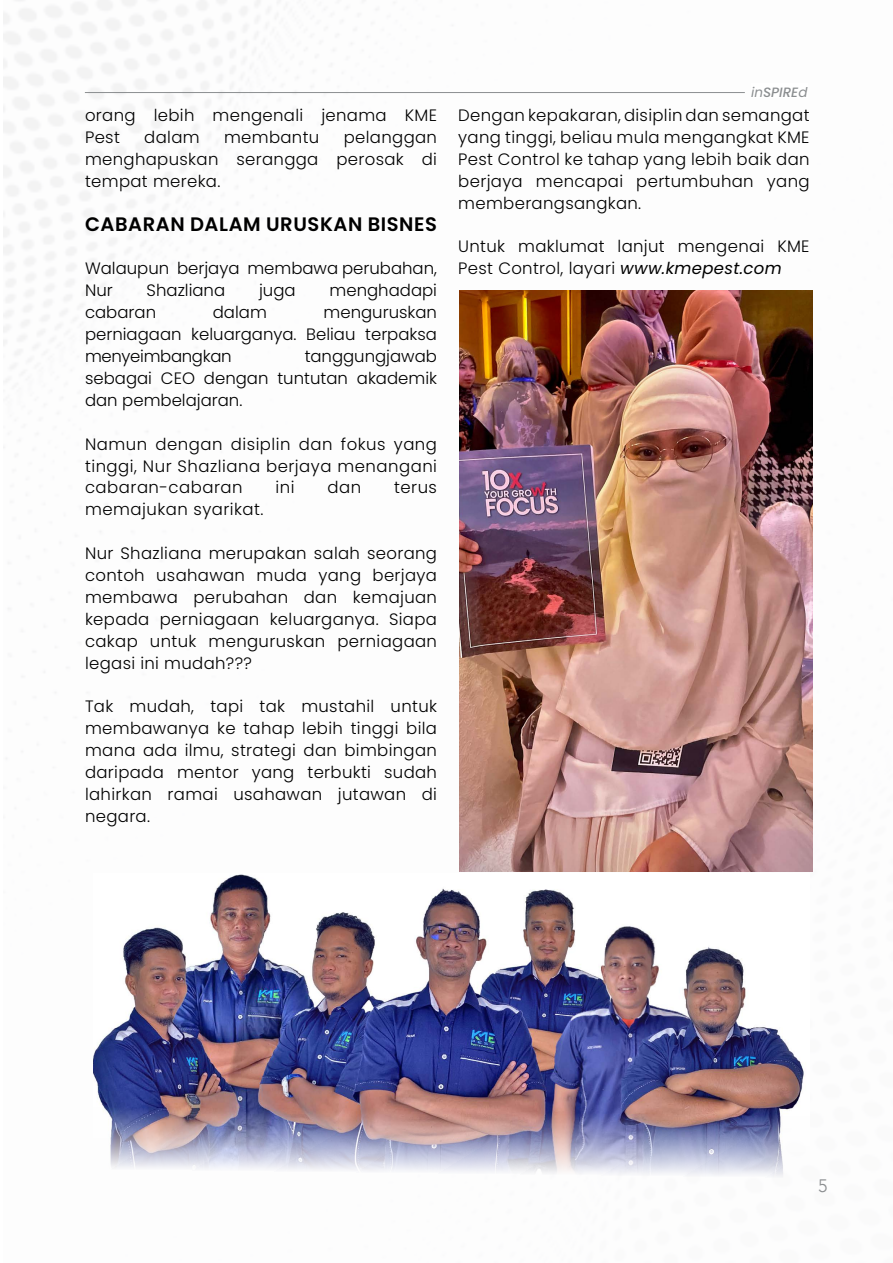
<style>
.page{position:relative;width:893px;height:1263px;background:#fff}
.page>*{position:absolute;margin:0;border:0;box-sizing:border-box;transform-origin:0 0}
.t1{font:600 19.5px "Poppins";letter-spacing:.03em;color:#000}
.t2{font:300 18px "Avenir";color:#8b8e90}
.t3{font:300 16.5px/21.9px "Poppins";letter-spacing:.02em;color:#000;text-align:justify}
.t4{font:300 16.5px/21.9px "Poppins";color:#000}
.t5{font:italic 500 13.5px "Poppins";color:#8b8e90}
.s1{font-weight:400}
.s2{font-weight:400;font-style:italic}
</style>
<div class="page">
<img style="left:4px;top:0;width:809px;height:872px">
<hr style="left:85px;top:92px;width:660px;height:1px;background:#8b8e90">
<img style="left:93px;top:874px;width:711px;height:303px">
<div style="left:751px;top:83px;width:56px;height:14px;background:#fff"></div>
<img style="left:459px;top:290px;width:353px;height:582px">
<p class="t3" style="left:85px;top:104px;width:353px">orang lebih mengenali jenama KME<br>Pest</p>
<p class="t3" style="left:85px;top:126px;width:353px;text-indent:259px">pelanggan menghapuskan serangga perosak di tempat mereka.</p>
<p class="t1" style="left:85px;top:212px;width:353px">CABARAN DALAM URUSKAN BISNES</p>
<p class="t4" style="left:85px;top:258px;width:353px">Walaupun berjaya membawa perubahan,<br>Nur</p>
<p class="t3" style="left:144px;top:126px;width:57px">dalam</p>
<p class="t3" style="left:224px;top:126px;width:97px">membantu</p>
<p class="t4" style="left:147px;top:280px;width:80px">Shazliana</p>
<p class="t3" style="left:259px;top:280px;width:38px">juga</p>
<p class="t4" style="left:330px;top:280px;width:109px">menghadapi</p>
<p class="t4" style="left:85px;top:302px;width:73px">cabaran</p>
<p class="t3" style="left:213px;top:302px;width:56px">dalam</p>
<p class="t3" style="left:85px;top:302px;width:353px;text-indent:238px">menguruskan perniagaan keluarganya. Beliau terpaksa menyeimbangkan</p>
<p class="t3" style="left:85px;top:345px;width:353px;text-indent:220px">tanggungjawab sebagai CEO dengan tuntutan akademik dan pembelajaran.</p>
<p class="t3" style="left:85px;top:433px;width:353px">Namun dengan disiplin dan fokus yang tinggi, Nur Shazliana berjaya menangani cabaran-cabaran</p>
<p class="t3" style="left:276px;top:477px;width:20px">ini</p>
<p class="t3" style="left:327px;top:477px;width:35px">dan</p>
<p class="t3" style="left:394px;top:477px;width:44px">terus</p>
<p class="t3" style="left:85px;top:499px;width:180px">memajukan syarikat.</p>
<p class="t3" style="left:85px;top:542px;width:353px">Nur Shazliana merupakan salah seorang contoh usahawan muda yang berjaya membawa perubahan dan kemajuan kepada perniagaan keluarganya. Siapa cakap untuk menguruskan perniagaan legasi ini mudah???</p>
<p class="t3" style="left:85px;top:696px;width:354px">Tak mudah, tapi tak mustahil untuk membawanya ke tahap lebih tinggi bila mana ada ilmu, strategi dan bimbingan daripada mentor yang terbukti sudah lahirkan ramai usahawan jutawan di negara.</p>
<p class="t5" style="left:751px;top:85px;width:58px"><span class="s1">in</span>SPIRE<span class="s1">d</span></p>
<p class="t3" style="left:458px;top:104px;width:353px">Dengan kepakaran, disiplin dan semangat yang tinggi, beliau mula mengangkat KME Pest Control ke tahap yang lebih baik dan berjaya mencapai pertumbuhan yang memberangsangkan.</p>
<p class="t3" style="left:458px;top:236px;width:353px">Untuk maklumat lanjut mengenai KME<br>Pest Control, layari <span class="s2">www.kmepest.com</span></p>
<p class="t2" style="left:818px;top:1175px;width:11px">5</p>
</div>
